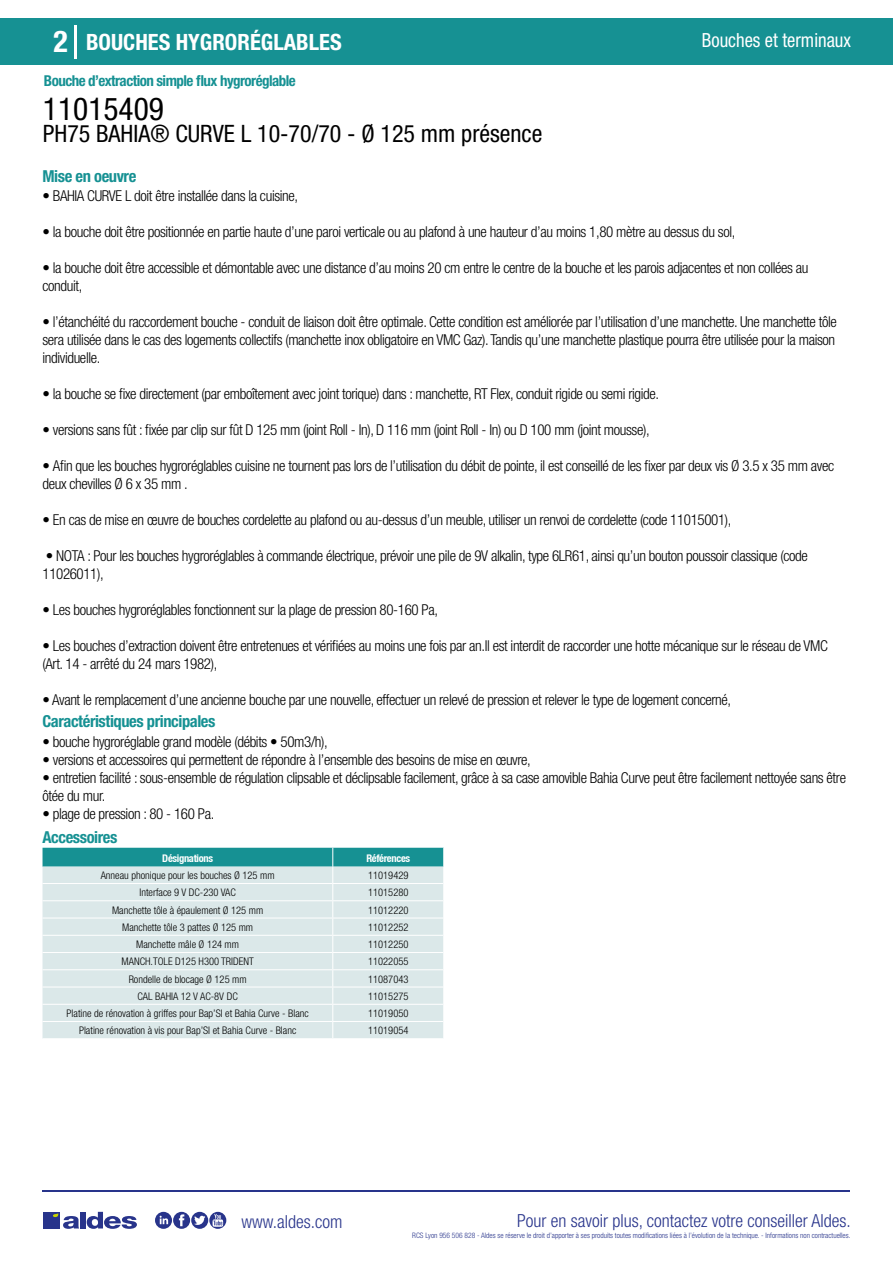
<style>
.page{position:relative;width:893px;height:1263px;background:#fff}
.page>*{position:absolute;margin:0;border:0;box-sizing:border-box;transform-origin:0 0}
.t1{font:condensed 31.5px "Helvetica Neue LT Std";color:#000}
.t2{font:700 condensed 30px "Helvetica Neue LT Std";color:#fff}
.t3{font:condensed 24px "Helvetica Neue LT Std";color:#000}
.t4{font:700 condensed 22.5px "Helvetica Neue LT Std";color:#fff}
.t5{font:condensed 19.5px "Helvetica Neue LT Std";color:#fff;scale:.95 1}
.t6{font:300 condensed 18px "Helvetica Neue";color:#28348b}
.t7{font:700 condensed 16.5px "Helvetica Neue LT Std";letter-spacing:-.025em;color:#169193}
.t8{font:300 condensed 15px/18px "Helvetica Neue LT Std";letter-spacing:-.025em;color:#000}
.t9{font:700 condensed 15px "Helvetica Neue LT Std";letter-spacing:-.035em;color:#169193}
.t10{font:300 condensed 10.5px "Helvetica Neue";color:#000}
.t11{font:700 condensed 10.5px "Helvetica Neue";letter-spacing:-.03em;color:#fff}
.t12{font:300 condensed 7.5px "Helvetica Neue";color:#28348b}
</style>
<div class="page">
<div style="left:0;top:18px;width:893px;height:46px;background:#169193"></div>
<hr style="left:74px;top:25px;width:2px;height:33px;background:#fff">
<hr style="left:43px;top:1190px;width:807px;height:1px;background:#28348b">
<svg style="left:155px;top:1212px;width:71px;height:17px"></svg>
<div style="left:43px;top:1212px;width:17px;height:16px;background:#28348b"></div>
<div style="left:80px;top:1212px;width:6px;height:16px;background:#28348b"></div>
<svg style="left:87px;top:1212px;width:50px;height:17px"></svg>
<svg style="left:53px;top:1213px;width:26px;height:16px"></svg>
<svg style="left:43px;top:848px;width:401px;height:190px;background:#c9e0e1"></svg>
<h2 class="t2" style="left:54px;top:24px;width:16px">2</h2>
<h3 class="t4" style="left:86px;top:28px;width:257px">BOUCHES HYGRORÉGLABLES</h3>
<h3 class="t5" style="left:702px;top:29px;width:158px">Bouches et terminaux</h3>
<p class="t9" style="left:44px;top:71px;width:254px">Bouche d’extraction simple flux hygroréglable</p>
<h1 class="t1" style="left:43px;top:91px;width:122px">11015409</h1>
<h3 class="t3" style="left:43px;top:120px;width:501px">PH75 BAHIA® CURVE L 10-70/70 - Ø 125 mm présence</h3>
<p class="t7" style="left:43px;top:166px;width:95px">Mise en oeuvre</p>
<p class="t8" style="left:43px;top:187px;width:257px">• BAHIA CURVE L doit être installée dans la cuisine,</p>
<p class="t8" style="left:43px;top:223px;width:694px">• la bouche doit être positionnée en partie haute d’une paroi verticale ou au plafond à une hauteur d’au moins 1,80 mètre au dessus du sol,</p>
<p class="t8" style="left:43px;top:259px;width:767px">• la bouche doit être accessible et démontable avec une distance d’au moins 20 cm entre le centre de la bouche et les parois adjacentes et non collées au conduit,</p>
<p class="t8" style="left:43px;top:313px;width:796px;text-align:justify">• l’étanchéité du raccordement bouche - conduit de liaison doit être optimale. Cette condition est améliorée par l’utilisation d’une manchette. Une manchette tôle sera utilisée dans le cas des logements collectifs (manchette inox obligatoire en VMC Gaz). Tandis qu’une manchette plastique pourra être utilisée pour la maison individuelle.</p>
<p class="t8" style="left:43px;top:385px;width:618px">• la bouche se fixe directement (par emboîtement avec joint torique) dans : manchette, RT Flex, conduit rigide ou semi rigide.</p>
<p class="t8" style="left:43px;top:421px;width:609px">• versions sans fût : fixée par clip sur fût D 125 mm (joint Roll - In), D 116 mm (joint Roll - In) ou D 100 mm (joint mousse),</p>
<p class="t8" style="left:43px;top:457px;width:793px">• Afin que les bouches hygroréglables cuisine ne tournent pas lors de l’utilisation du débit de pointe, il est conseillé de les fixer par deux vis Ø 3.5 x 35 mm avec deux chevilles Ø 6 x 35 mm .</p>
<p class="t8" style="left:43px;top:511px;width:690px">• En cas de mise en œuvre de bouches cordelette au plafond ou au-dessus d’un meuble, utiliser un renvoi de cordelette (code 11015001),</p>
<p class="t8" style="left:43px;top:547px;width:767px">• NOTA : Pour les bouches hygroréglables à commande électrique, prévoir une pile de 9V alkalin, type 6LR61, ainsi qu’un bouton poussoir classique (code<br>11026011),</p>
<p class="t8" style="left:43px;top:601px;width:397px">• Les bouches hygroréglables fonctionnent sur la plage de pression 80-160 Pa,</p>
<p class="t8" style="left:43px;top:637px;width:787px">• Les bouches d’extraction doivent être entretenues et vérifiées au moins une fois par an.Il est interdit de raccorder une hotte mécanique sur le réseau de VMC (Art. 14 - arrêté du 24 mars 1982),</p>
<p class="t8" style="left:43px;top:691px;width:690px">• Avant le remplacement d’une ancienne bouche par une nouvelle, effectuer un relevé de pression et relever le type de logement concerné,</p>
<p class="t7" style="left:43px;top:711px;width:174px">Caractéristiques principales</p>
<p class="t8" style="left:43px;top:732px;width:287px">• bouche hygroréglable grand modèle (débits • 50m3/h),</p>
<p class="t8" style="left:43px;top:750px;width:490px">• versions et accessoires qui permettent de répondre à l’ensemble des besoins de mise en œuvre,</p>
<p class="t8" style="left:43px;top:768px;width:805px">• entretien facilité : sous-ensemble de régulation clipsable et déclipsable facilement, grâce à sa case amovible Bahia Curve peut être facilement nettoyée sans être ôtée du mur.</p>
<p class="t8" style="left:43px;top:804px;width:173px">• plage de pression : 80 - 160 Pa.</p>
<p class="t7" style="left:43px;top:828px;width:76px">Accessoires</p>
<p class="t11" style="left:162px;top:852px;width:52px">Désignations</p>
<p class="t11" style="left:366px;top:852px;width:45px">Références</p>
<p class="t10" style="left:101px;top:869px;width:175px">Anneau phonique pour les bouches Ø 125 mm</p>
<p class="t10" style="left:368px;top:869px;width:42px">11019429</p>
<p class="t10" style="left:139px;top:886px;width:98px">Interface 9 V DC-230 VAC</p>
<p class="t10" style="left:368px;top:886px;width:42px">11015280</p>
<p class="t10" style="left:112px;top:904px;width:153px">Manchette tôle à épaulement Ø 125 mm</p>
<p class="t10" style="left:368px;top:904px;width:42px">11012220</p>
<p class="t10" style="left:122px;top:921px;width:133px">Manchette tôle 3 pattes Ø 125 mm</p>
<p class="t10" style="left:368px;top:921px;width:42px">11012252</p>
<p class="t10" style="left:136px;top:938px;width:104px">Manchette mâle Ø 124 mm</p>
<p class="t10" style="left:368px;top:938px;width:42px">11012250</p>
<p class="t10" style="left:122px;top:955px;width:134px">MANCH.TOLE D125 H300 TRIDENT</p>
<p class="t10" style="left:368px;top:955px;width:42px">11022055</p>
<p class="t10" style="left:129px;top:973px;width:119px">Rondelle de blocage Ø 125 mm</p>
<p class="t10" style="left:368px;top:973px;width:42px">11087043</p>
<p class="t10" style="left:138px;top:990px;width:102px">CAL BAHIA 12 V AC-8V DC</p>
<p class="t10" style="left:368px;top:990px;width:42px">11015275</p>
<p class="t10" style="left:67px;top:1007px;width:244px">Platine de rénovation à griffes pour Bap’SI et Bahia Curve - Blanc</p>
<p class="t10" style="left:368px;top:1007px;width:42px">11019050</p>
<p class="t10" style="left:79px;top:1025px;width:219px">Platine rénovation à vis pour Bap’SI et Bahia Curve - Blanc</p>
<p class="t10" style="left:368px;top:1025px;width:42px">11019054</p>
<p class="t6" style="left:241px;top:1211px;width:102px">www.aldes.com</p>
<p class="t6" style="left:517px;top:1211px;width:335px">Pour en savoir plus, contactez votre conseiller Aldes.</p>
<p class="t12" style="left:412px;top:1230px;width:440px">RCS Lyon 956 506 828 - Aldes se réserve le droit d’apporter à ses produits toutes modifications liées à l’évolution de la technique. - Informations non contractuelles.</p>
</div>
